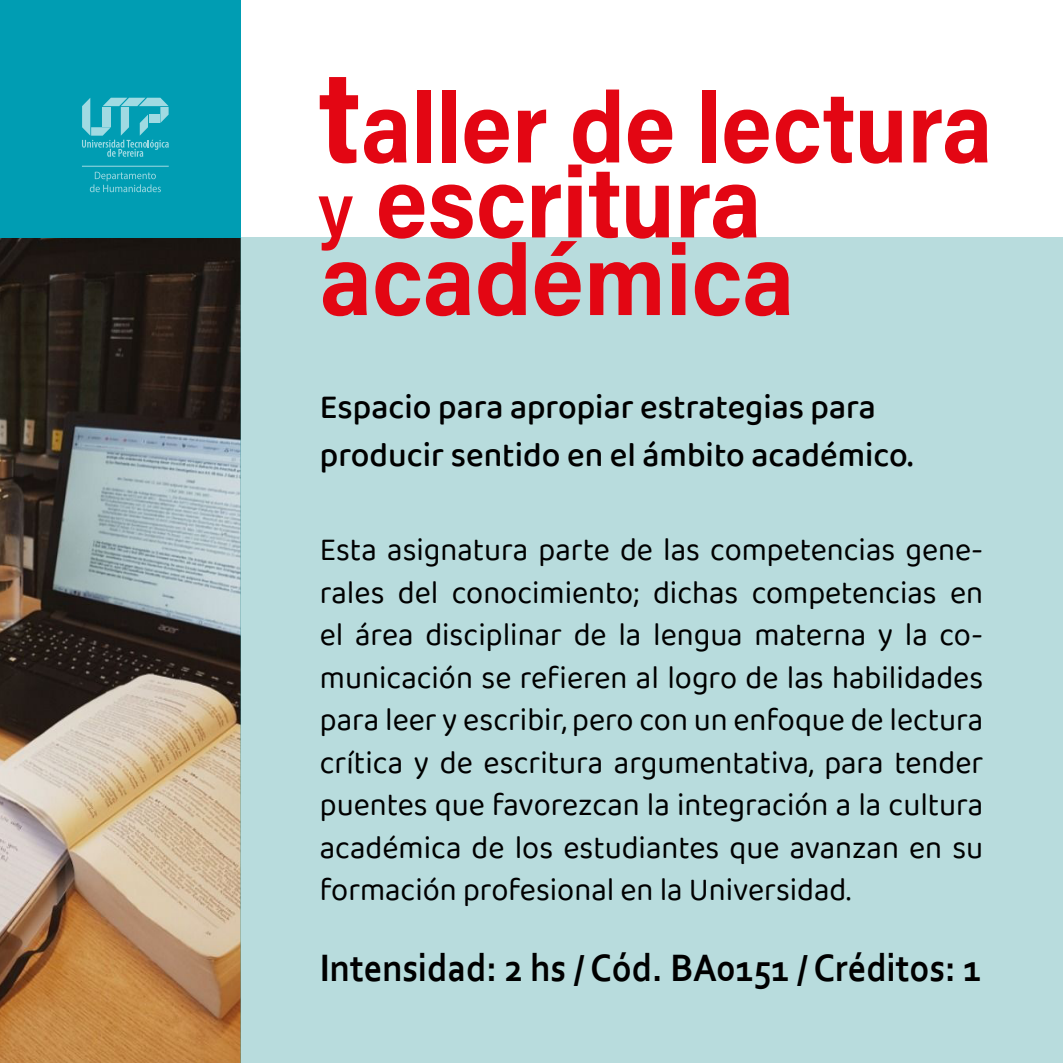
<style>
.page{position:relative;width:1063px;height:1063px;background:#fff}
.page>*{position:absolute;margin:0;border:0;box-sizing:border-box;transform-origin:0 0}
.t1{font:100px/76.2px "Acumin Variable Concept";color:#e30613;scale:.91 1}
.t2{font:700 40px "Corbel";color:#000;scale:.91 1}
.t3{font:500 35px/47.5px "Baloo Bhaina 2";color:#000;scale:.95 1}
.t4{font:32.5px/42.5px "Baloo Bhaina 2";color:#000;text-align:justify;scale:.95 1}
.s1{font-size:130px}
.s2{font-size:75px}
</style>
<div class="page">
<img style="left:0;top:237px;width:240px;height:826px">
<div style="left:240px;top:237px;width:823px;height:826px;background:#b8dcdd"></div>
<div style="left:0;top:0;width:240px;height:237px;background:#009db3"></div>
<svg style="left:82px;top:98px;width:87px;height:59px"></svg>
<svg style="left:90px;top:172px;width:71px;height:20px"></svg>
<hr style="left:82px;top:166px;width:87px;height:1px;background:#fff">
<h1 class="t1" style="left:318px;top:86px;width:743px"><span class="s1">t</span>aller de lectura <span class="s2">y</span> escritura académica</h1>
<p class="t3" style="left:320px;top:383px;width:626px">Espacio para apropiar estrategias para producir sentido en el ámbito académico.</p>
<p class="t4" style="left:320px;top:528px;width:700px">Esta asignatura parte de las competencias gene&shy;rales del conocimiento; dichas competencias en el área disciplinar de la lengua materna y la co&shy;municación se refieren al logro de las habilidades para leer y escribir, pero con un enfoque de lectura crítica y de escritura argumentativa, para tender puentes que favorezcan la integración a la cultura académica de los estudiantes que avanzan en su formación profesional en la Universidad.</p>
<p class="t2" style="left:320px;top:943px;width:728px">Intensidad: 2 hs / Cód. BA0151 / Créditos: 1</p>
</div>
